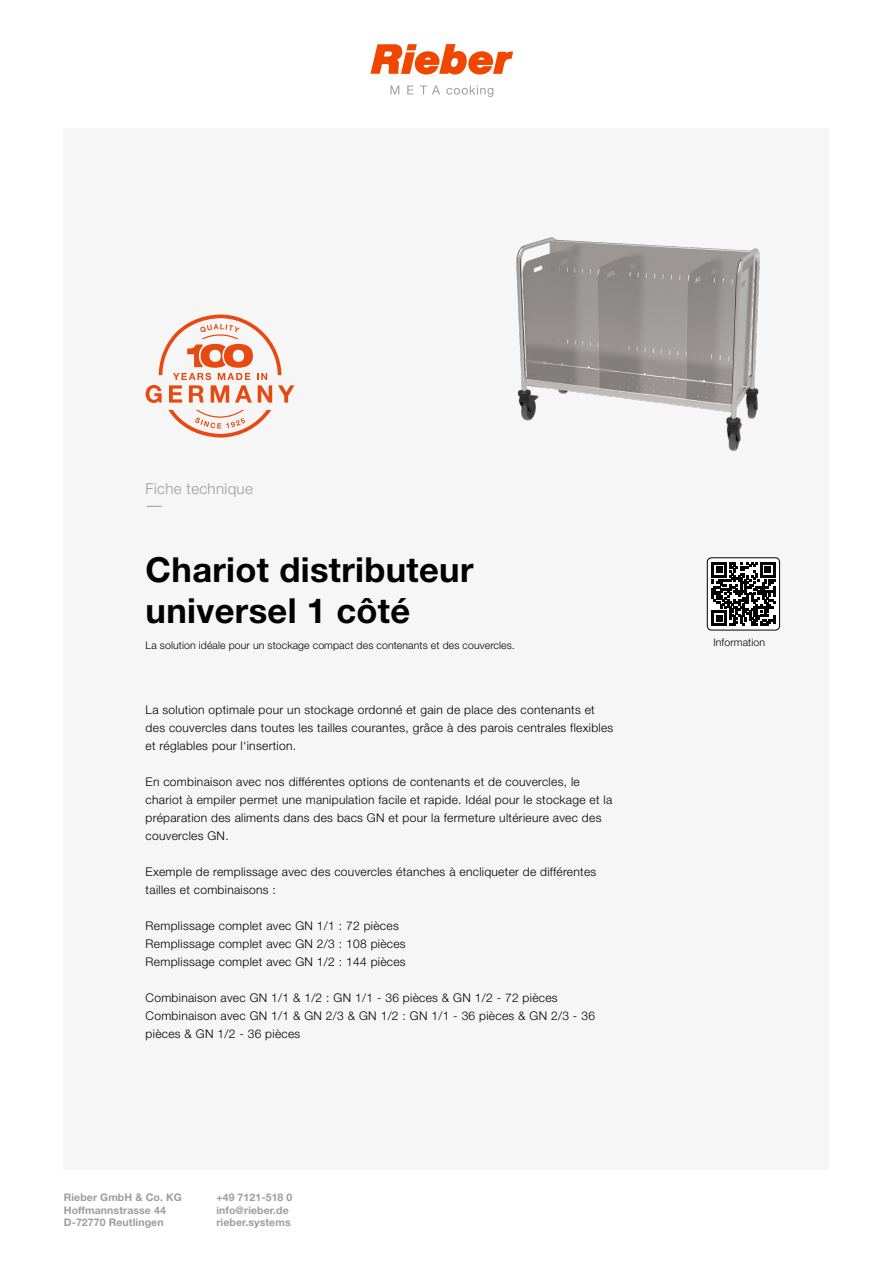
<style>
.page{position:relative;width:893px;height:1263px;background:#fff}
.page>*{position:absolute;margin:0;border:0;box-sizing:border-box;transform-origin:0 0}
.titel{font:700 34.5px/40.5px "Helvetica Neue LT Std";letter-spacing:.01em;color:#000}
.datenblatt{font:300 15px "Helvetica Neue LT Std";letter-spacing:.025em;color:#9d9d9c}
.marketingtext{font:300 12px/18px "Helvetica Neue LT Std";letter-spacing:.025em;color:#000}
.t1{font:700 10.5px/12.6px "Helvetica Neue LT Std";letter-spacing:.01em;color:#9d9d9c}
.zwischentitel{font:300 10.5px "Helvetica Neue LT Std";letter-spacing:.01em;color:#000}
</style>
<div class="page">
<div style="left:64px;top:128px;width:765px;height:1041px;background:#f6f6f6"></div>
<svg style="left:370px;top:44px;width:143px;height:31px"></svg>
<svg style="left:390px;top:86px;width:9px;height:8px"></svg>
<svg style="left:407px;top:86px;width:6px;height:8px"></svg>
<svg style="left:420px;top:86px;width:20px;height:8px"></svg>
<svg style="left:446px;top:86px;width:47px;height:11px"></svg>
<img style="left:516px;top:237px;width:244px;height:214px">
<svg style="left:146px;top:506px;width:16px;height:1px"></svg>
<div style="left:707px;top:558px;width:73px;height:72px;background:#fff;border-radius:4px"></div>
<div style="left:707px;top:558px;width:73px;height:72px;border:1px solid #000;border-radius:4px"></div>
<svg style="left:711px;top:562px;width:64px;height:64px"></svg>
<svg style="left:146px;top:314px;width:148px;height:89px"></svg>
<svg style="left:168px;top:410px;width:103px;height:28px"></svg>
<p class="datenblatt" style="left:146px;top:480px;width:109px">Fiche technique</p>
<p class="titel" style="left:146px;top:549px;width:329px">Chariot distributeur universel 1 côté</p>
<p class="zwischentitel" style="left:146px;top:639px;width:371px">La solution idéale pour un stockage compact des contenants et des couvercles.</p>
<p class="zwischentitel" style="left:713px;top:636px;width:53px">Information</p>
<p class="marketingtext" style="left:146px;top:701px;width:469px">La solution optimale pour un stockage ordonné et gain de place des contenants et des couvercles dans toutes les tailles courantes, grâce à des parois centrales flexibles et réglables pour l‘insertion.</p>
<p class="marketingtext" style="left:146px;top:773px;width:468px">En combinaison avec nos différentes options de contenants et de couvercles, le chariot à empiler permet une manipulation facile et rapide. Idéal pour le stockage et la préparation des aliments dans des bacs GN et pour la fermeture ultérieure avec des couvercles GN.</p>
<p class="marketingtext" style="left:146px;top:863px;width:452px">Exemple de remplissage avec des couvercles étanches à encliqueter de différentes tailles et combinaisons :</p>
<p class="marketingtext" style="left:146px;top:917px;width:262px">Remplissage complet avec GN 1/1 : 72 pièces<br>Remplissage complet avec GN 2/3 : 108 pièces<br>Remplissage complet avec GN 1/2 : 144 pièces</p>
<p class="marketingtext" style="left:146px;top:989px;width:451px">Combinaison avec GN 1/1 &amp; 1/2 : GN 1/1 - 36 pièces &amp; GN 1/2 - 72 pièces<br>Combinaison avec GN 1/1 &amp; GN 2/3 &amp; GN 1/2 : GN 1/1 - 36 pièces &amp; GN 2/3 - 36 pièces &amp; GN 1/2 - 36 pièces</p>
<p class="t1" style="left:64px;top:1191px;width:120px">Rieber GmbH &amp; Co. KG<br>Hoffmannstrasse 44<br>D-72770 Reutlingen</p>
<p class="t1" style="left:216px;top:1191px;width:77px">+49 7121-518 0 info@rieber.de rieber.systems</p>
</div>
